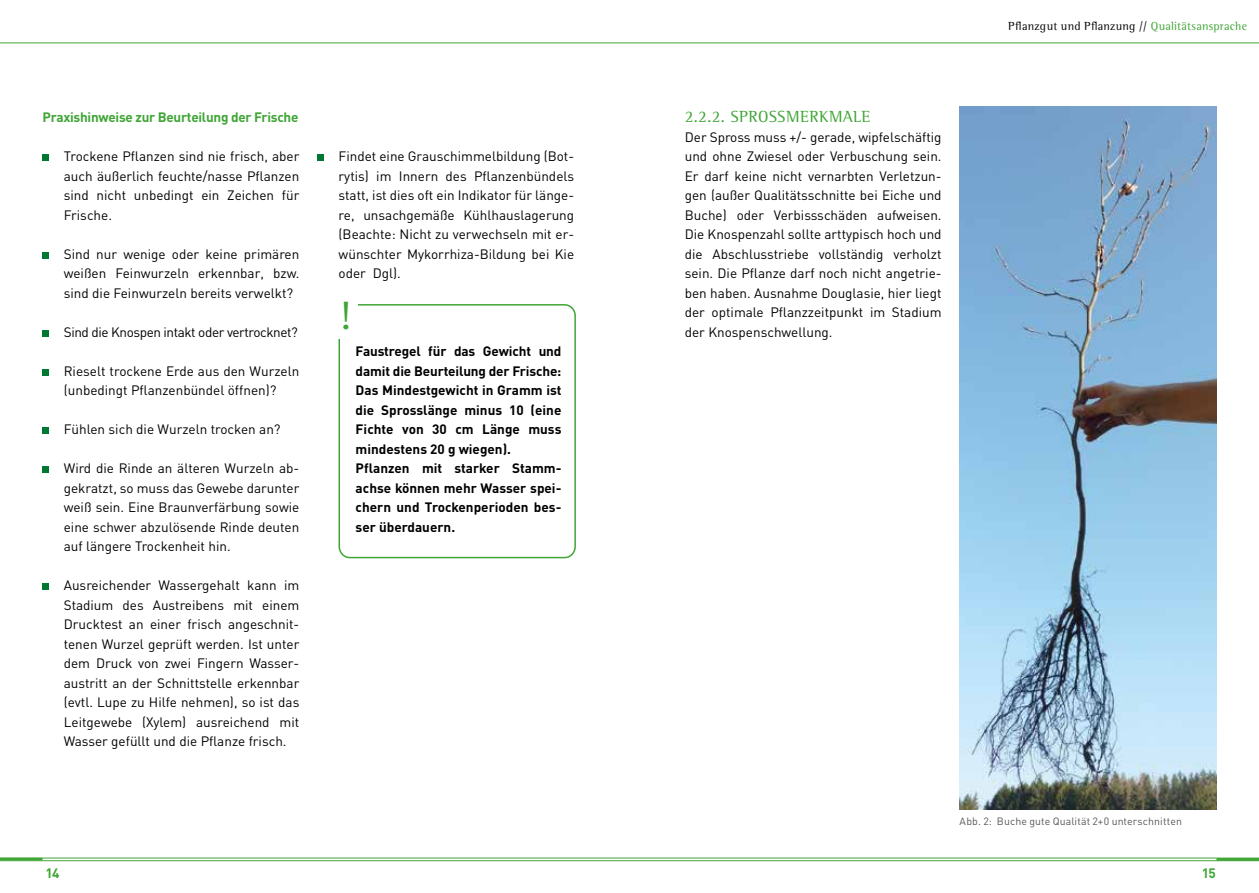
<style>
.page{position:relative;width:1259px;height:893px;background:#fff}
.page>*{position:absolute;margin:0;border:0;box-sizing:border-box;transform-origin:0 0}
.t1{font:40.5px "Rotis Semi Serif";color:#3fa535}
.t2{font:16.5px "Rotis Semi Serif";letter-spacing:.03em;color:#3fa535}
.t3{font:13.5px/19.5px "DIN";color:#000;text-align:justify}
.t4{font:700 13.5px/19.5px "DINOT";color:#000}
.t5{font:700 13.5px "DINOT";letter-spacing:-.02em;color:#3fa535}
.t6{font:13.5px "DIN";letter-spacing:-.03em;color:#000}
.t7{font:12px "Rotis Semi Serif";letter-spacing:.02em;color:#000}
.t8{font:10.5px "DIN";letter-spacing:.01em;color:#575756}
.s1{color:#3fa535}
</style>
<div class="page">
<hr style="left:0;top:858px;width:1259px;height:1px;background:#3fa535">
<hr style="left:0;top:860px;width:1259px;height:1px;background:#3fa535">
<svg style="left:0;top:858px;width:43px;height:2px"></svg>
<svg style="left:1216px;top:858px;width:43px;height:3px"></svg>
<hr style="left:0;top:43px;width:1259px;height:1px;background:#3fa535">
<div style="left:43px;top:154px;width:6px;height:7px;background:#007732"></div>
<div style="left:43px;top:252px;width:6px;height:7px;background:#007732"></div>
<div style="left:43px;top:330px;width:6px;height:7px;background:#007732"></div>
<div style="left:43px;top:369px;width:6px;height:7px;background:#007732"></div>
<div style="left:43px;top:427px;width:6px;height:7px;background:#007732"></div>
<div style="left:43px;top:466px;width:6px;height:7px;background:#007732"></div>
<div style="left:43px;top:583px;width:6px;height:7px;background:#007732"></div>
<div style="left:317px;top:154px;width:7px;height:7px;background:#007732"></div>
<img style="left:959px;top:106px;width:257px;height:703px">
<svg style="left:327px;top:300px;width:249px;height:259px"></svg>
<div style="left:328px;top:285px;width:30px;height:53px;background:#fff"></div>
<p class="t5" style="left:43px;top:109px;width:257px">Praxishinweise zur Beurteilung der Frische</p>
<p class="t3" style="left:64px;top:146px;width:237px">Trockene Pflanzen sind nie frisch, aber auch äußerlich feuchte/nasse Pflanzen sind nicht unbedingt ein Zeichen für Frische.</p>
<p class="t3" style="left:64px;top:244px;width:237px">Sind nur wenige oder keine primären weißen Feinwurzeln erkennbar, bzw. sind die Feinwurzeln bereits verwelkt?</p>
<p class="t6" style="left:64px;top:323px;width:236px">Sind die Knospen intakt oder vertrocknet?</p>
<p class="t3" style="left:64px;top:361px;width:237px">Rieselt trockene Erde aus den Wurzeln (unbedingt Pflanzenbündel öffnen)?</p>
<p class="t3" style="left:64px;top:419px;width:218px">Fühlen sich die Wurzeln trocken an?</p>
<p class="t3" style="left:64px;top:458px;width:237px">Wird die Rinde an älteren Wurzeln ab&shy;gekratzt, so muss das Gewebe darunter weiß sein. Eine Braunverfärbung sowie eine schwer abzulösende Rinde deuten auf längere Trockenheit hin.</p>
<p class="t3" style="left:64px;top:575px;width:237px">Ausreichender Wassergehalt kann im Stadium des Austreibens mit einem Drucktest an einer frisch angeschnit&shy;tenen Wurzel geprüft werden. Ist unter dem Druck von zwei Fingern Wasser&shy;austritt an der Schnittstelle erkennbar (evtl. Lupe zu Hilfe nehmen), so ist das Leitgewebe (Xylem) ausreichend mit Wasser gefüllt und die Pflanze frisch.</p>
<p class="t3" style="left:339px;top:146px;width:237px">Findet eine Grauschimmelbildung (Bot&shy;rytis) im Innern des Pflanzenbündels statt, ist dies oft ein Indikator für länge&shy;re, unsachgemäße Kühlhauslagerung (Beachte: Nicht zu verwechseln mit er&shy;wünschter Mykorrhiza-Bildung bei Kie oder Dgl).</p>
<h1 class="t1" style="left:338px;top:291px;width:14px">!</h1>
<p class="t4" style="left:356px;top:341px;width:207px">Faustregel für das Gewicht und damit die Beurteilung der Frische:<br>Das Mindestgewicht in Gramm ist die Sprosslänge minus 10 (eine<br>Fichte von 30 cm Länge muss mindestens 20 g wiegen).<br>Pflanzen mit starker Stamm&shy;achse können mehr Wasser spei&shy;chern und Trockenperioden bes&shy;ser überdauern.</p>
<p class="t2" style="left:685px;top:107px;width:187px">2.2.2. SPROSSMERKMALE</p>
<p class="t3" style="left:685px;top:127px;width:258px">Der Spross muss +/- gerade, wipfelschäftig und ohne Zwiesel oder Verbuschung sein.<br>Er darf keine nicht vernarbten Verletzun&shy;gen (außer Qualitätsschnitte bei Eiche und Buche) oder Verbissschäden aufweisen.<br>Die Knospenzahl sollte arttypisch hoch und die Abschlusstriebe vollständig verholzt sein. Die Pflanze darf noch nicht angetrie&shy;ben haben. Ausnahme Douglasie, hier liegt der optimale Pflanzzeitpunkt im Stadium der Knospenschwellung.</p>
<p class="t7" style="left:1008px;top:19px;width:240px">Pflanzgut und Pflanzung // <span class="s1">Qualitätsansprache</span></p>
<p class="t8" style="left:959px;top:815px;width:224px">Abb. 2: Buche gute Qualität 2+0 unterschnitten</p>
<p class="t5" style="left:45px;top:864px;width:16px">14</p>
<p class="t5" style="left:1201px;top:864px;width:16px">15</p>
</div>
